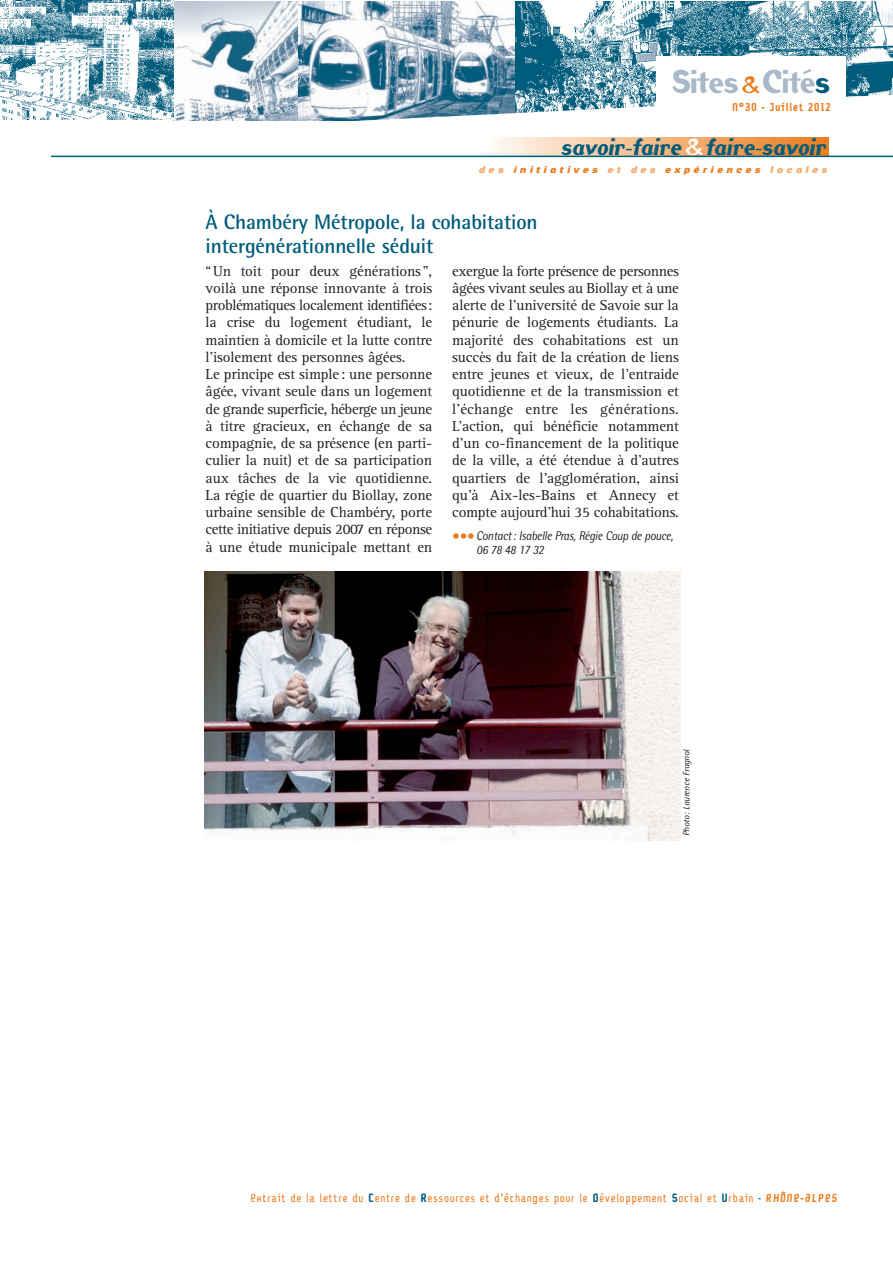
<style>
.page{position:relative;width:893px;height:1263px;background:#fff}
.page>*{position:absolute;margin:0;border:0;box-sizing:border-box;transform-origin:0 0}
.t1{font:28.95px "Jackdaw";letter-spacing:-.1em;color:#a9b9c9}
.t2{font:700 21px/24px "Rotis Semi Sans";letter-spacing:-.005em;color:#005c7b}
.t3{font:italic 21px "Jackdaw";letter-spacing:-.065em;color:#005c7b}
.t4{font:15px/17.2px "Rotis Serif";letter-spacing:-.01em;color:#231f20}
.t5{font:italic 12.75px/14.2px "Rotis Semi Sans";letter-spacing:-.02em;color:#231f20;scale:.9 1}
.t6{font:12px "Petrol";letter-spacing:.055em;color:#ea7c1d}
.t7{font:italic 700 12px "Ritafurey";letter-spacing:.265em;color:#ea7c1d}
.t8{font:700 11.25px "Petrol";letter-spacing:.055em;color:#ea7c1d}
.t9{font:italic 9px "Rotis Semi Sans";letter-spacing:-.01em;color:#231f20}
.s1{font-family:"Blue Padd";font-weight:500;color:#ea7c1d}
.s2{color:#005c7b}
.s3{font-size:18px}
.s4{font-family:"Blue Padd";font-weight:500;font-style:normal;font-size:28.5px;color:#fff}
.s5{color:#f3aa6e}
.s6{font-family:"Rotis Serif";font-style:normal;font-size:15px;color:#ea7c1d}
.s7{font-weight:700;color:#005c7b}
.s8{font-weight:700;font-style:italic;font-size:11.25px}
</style>
<div class="page">
<img style="left:514px;top:2px;width:379px;height:50px">
<img style="left:2px;top:1px;width:296px;height:119px">
<svg style="left:298px;top:1px;width:216px;height:51px"></svg>
<svg style="left:77px;top:52px;width:816px;height:104px"></svg>
<svg style="left:486px;top:137px;width:344px;height:19px;background:#efb786"></svg>
<hr style="left:51px;top:156px;width:842px;height:1px;background:#005c7b">
<svg style="left:0;top:1px;width:174px;height:118px"></svg>
<img style="left:204px;top:572px;width:476px;height:268px">
<h1 class="t1" style="left:670px;top:69px;width:162px">Sites <span class="s1">&amp;</span>Cité<span class="s2">s</span></h1>
<p class="t8" style="left:732px;top:103px;width:100px">N°30 - Juillet 2012</p>
<h2 class="t3" style="left:561px;top:139px;width:268px">savoir<span class="s3">-</span>faire <span class="s4">&amp;</span> faire<span class="s3">-</span>savoir</h2>
<p class="t7" style="left:479px;top:162px;width:350px"><span class="s5">des</span> initiatives <span class="s5">et des</span> expériences <span class="s5">locales</span></p>
<h2 class="t2" style="left:206px;top:212px;width:334px">À Chambéry Métropole, la cohabitation intergénérationnelle séduit</h2>
<p class="t4" style="left:452px;top:264px;width:228px;text-align:justify">exergue la forte présence de personnes âgées vivant seules au Biollay et à une alerte de l’université de Savoie sur la pénurie de logements étudiants. La majorité des cohabitations est un succès du fait de la création de liens entre jeunes et vieux, de l’entraide quotidienne et de la transmission et l’échange entre les générations.<br>L’action, qui bénéficie notamment d’un co-financement de la politique de la ville, a été étendue à d’autres quartiers de l'agglomération, ainsi qu’à Aix-les-Bains et Annecy et compte aujourd’hui 35 cohabitations.</p>
<p class="t5" style="left:477px;top:530px;width:220px;text-indent:-24px"><span class="s6">•••</span>Contact: Isabelle Pras, Régie Coup de pouce,<br>06 78 48 17 32</p>
<p class="t4" style="left:206px;top:264px;width:228px">“Un toit pour deux générations”, voilà une réponse innovante à trois problématiques localement identifiées: la crise du logement étudiant, le maintien à domicile et la lutte contre l’isolement des personnes âgées.<br>Le principe est simple: une personne âgée, vivant seule dans un logement de grande superficie, héberge un jeune à titre gracieux, en échange de sa compagnie, de sa présence (en parti&shy;culier la nuit) et de sa participation aux tâches de la vie quotidienne.<br>La régie de quartier du Biollay, zone urbaine sensible de Chambéry, porte cette initiative depuis 2007 en réponse à une étude municipale mettant en</p>
<p class="t9" style="left:683px;top:836px;width:88px;rotate:-90deg">Photo: Laurence Fragnol</p>
<p class="t6" style="left:251px;top:1194px;width:588px">Extrait de la lettre du <span class="s7">C</span>entre de <span class="s7">R</span>essources et d’échanges pour le <span class="s7">D</span>éveloppement <span class="s7">S</span>ocial et <span class="s7">U</span>rbain <span class="s2">-</span> <span class="s8">RHÔNE-ALPES</span></p>
</div>
